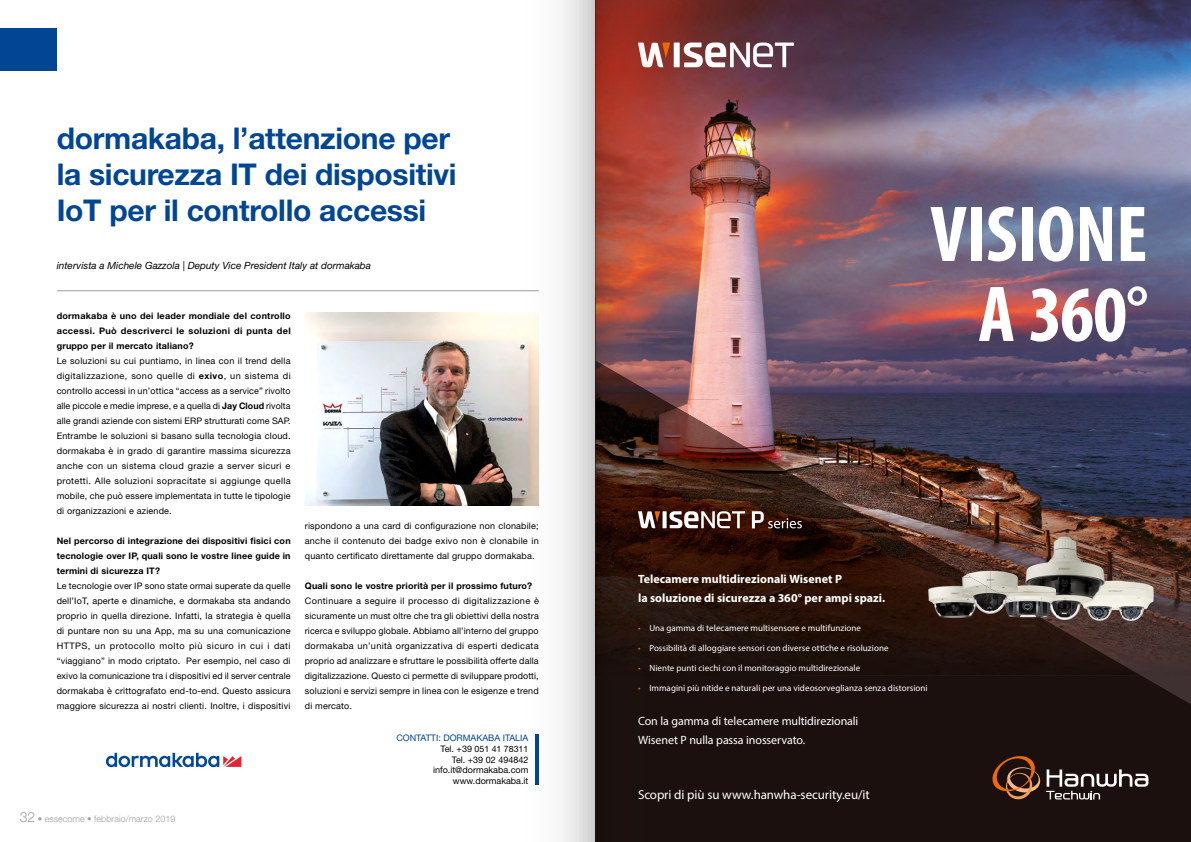
<style>
.page{position:relative;width:1191px;height:842px;background:#fff}
.page>*{position:absolute;margin:0;border:0;box-sizing:border-box;transform-origin:0 0}
.t1{font:700 condensed 80px/80px "Myriad Pro";letter-spacing:-.005em;color:#fff;text-align:center}
.t2{font:700 30px/36px "Helvetica Neue LT Std";letter-spacing:-.01em;color:#014694}
.t3{font:13px "Myriad Pro";letter-spacing:-.005em;color:#fff}
.t4{font:700 12px/19.2px "Myriad Pro";color:#fff}
.t5{font:12px/19.2px "Myriad Pro";letter-spacing:-.01em;color:#fff}
.t6{font:italic 10px "Helvetica Neue LT Std";color:#000}
.t7{font:9px/15px "Helvetica Neue LT Std";letter-spacing:.02em;color:#000;text-align:justify}
.t8{font:700 9px/15px "Helvetica Neue LT Std";letter-spacing:.02em;color:#000;text-align:justify}
.t9{font:9px "Myriad Pro";letter-spacing:.005em;color:#fff}
.t10{font:9px/10.8px "Helvetica Neue LT Std";color:#000;text-align:right}
.t11{font:300 9px "Helvetica Neue LT Std";color:#9d9d9c}
.t12{font:9px "Helvetica Neue LT Std";color:#014694}
.t13{font:8.8px "Helvetica Neue LT Std";color:#000}
.s1{font-weight:700}
.s2{font-size:14px}
.s3{font-size:9px}
.s4{color:#ed6b06}
</style>
<div class="page">
<img style="left:596px;top:0;width:595px;height:842px">
<svg style="left:0;top:0;width:595px;height:842px"></svg>
<h2 class="t2" style="left:57px;top:120px;width:401px">dormakaba, l’attenzione per la sicurezza IT dei dispositivi<br>IoT per il controllo accessi</h2>
<p class="t6" style="left:57px;top:260px;width:316px">intervista a Michele Gazzola | Deputy Vice President Italy at dormakaba</p>
<p class="t8" style="left:57px;top:308px;width:235px">dormakaba è uno dei leader mondiale del controllo accessi. Può descriverci le soluzioni di punta del gruppo per il mercato italiano?</p>
<p class="t7" style="left:57px;top:353px;width:235px">Le soluzioni su cui puntiamo, in linea con il trend della digitalizzazione, sono quelle di <span class="s1">exivo</span>, un sistema di controllo accessi in un’ottica “access as a service” rivolto alle piccole e medie imprese, e a quella di <span class="s1">Jay Cloud</span> rivolta alle grandi aziende con sistemi ERP strutturati come SAP.<br>Entrambe le soluzioni si basano sulla tecnologia cloud. dormakaba è in grado di garantire massima sicurezza anche con un sistema cloud grazie a server sicuri e protetti. Alle soluzioni sopracitate si aggiunge quella mobile, che può essere implementata in tutte le tipologie di organizzazioni e aziende.</p>
<p class="t8" style="left:57px;top:533px;width:235px">Nel percorso di integrazione dei dispositivi fisici con tecnologie over IP, quali sono le vostre linee guide in termini di sicurezza IT?</p>
<p class="t7" style="left:57px;top:578px;width:235px">Le tecnologie over IP sono state ormai superate da quelle dell’IoT, aperte e dinamiche, e dormakaba sta andando proprio in quella direzione. Infatti, la strategia è quella di puntare non su una App, ma su una comunicazione HTTPS, un protocollo molto più sicuro in cui i dati “viaggiano” in modo criptato. Per esempio, nel caso di exivo la comunicazione tra i dispositivi ed il server centrale dormakaba è crittografato end-to-end. Questo assicura maggiore sicurezza ai nostri clienti. Inoltre, i dispositivi</p>
<p class="t11" style="left:20px;top:813px;width:157px"><span class="s2">32</span> • essecome • febbraio/marzo 2019</p>
<p class="t7" style="left:305px;top:518px;width:235px">rispondono a una card di configurazione non clonabile; anche il contenuto dei badge exivo non è clonabile in quanto certificato direttamente dal gruppo dormakaba.</p>
<p class="t8" style="left:305px;top:578px;width:229px">Quali sono le vostre priorità per il prossimo futuro?</p>
<p class="t7" style="left:305px;top:593px;width:236px">Continuare a seguire il processo di digitalizzazione è sicuramente un must oltre che tra gli obiettivi della nostra ricerca e sviluppo globale. Abbiamo all’interno del gruppo dormakaba un’unità organizzativa di esperti dedicata proprio ad analizzare e sfruttare le possibilità offerte dalla digitalizzazione. Questo ci permette di sviluppare prodotti, soluzioni e servizi sempre in linea con le esigenze e trend di mercato.</p>
<p class="t12" style="left:396px;top:732px;width:133px">CONTATTI: DORMAKABA ITALIA</p>
<p class="t13" style="left:440px;top:743px;width:89px"><span class="s3">Tel. +39</span> 051 41 78311</p>
<p class="t10" style="left:433px;top:754px;width:97px">Tel. +39 02 494842 info.it@dormakaba.com www.dormakaba.it</p>
<h1 class="t1" style="left:930px;top:193px;width:220px">VISIONE<br>A 360°</h1>
<h3 class="t4" style="left:638px;top:569px;width:249px">Telecamere multidirezionali Wisenet P<br>la soluzione di sicurezza a 360° per ampi spazi.</h3>
<p class="t9" style="left:638px;top:622px;width:225px"><span class="s4">•</span> Una gamma di telecamere multisensore e multifunzione</p>
<p class="t9" style="left:638px;top:642px;width:252px"><span class="s4">•</span> Possibilità di alloggiare sensori con diverse ottiche e risoluzione</p>
<p class="t9" style="left:638px;top:662px;width:224px"><span class="s4">•</span> Niente punti ciechi con il monitoraggio multidirezionale</p>
<p class="t9" style="left:638px;top:683px;width:291px"><span class="s4">•</span> Immagini più nitide e naturali per una videosorveglianza senza distorsioni</p>
<h3 class="t5" style="left:638px;top:711px;width:222px">Con la gamma di telecamere multidirezionali<br>Wisenet P nulla passa inosservato.</h3>
<h3 class="t3" style="left:638px;top:787px;width:233px">Scopri di più su www.hanwha-security.eu/it</h3>
</div>
